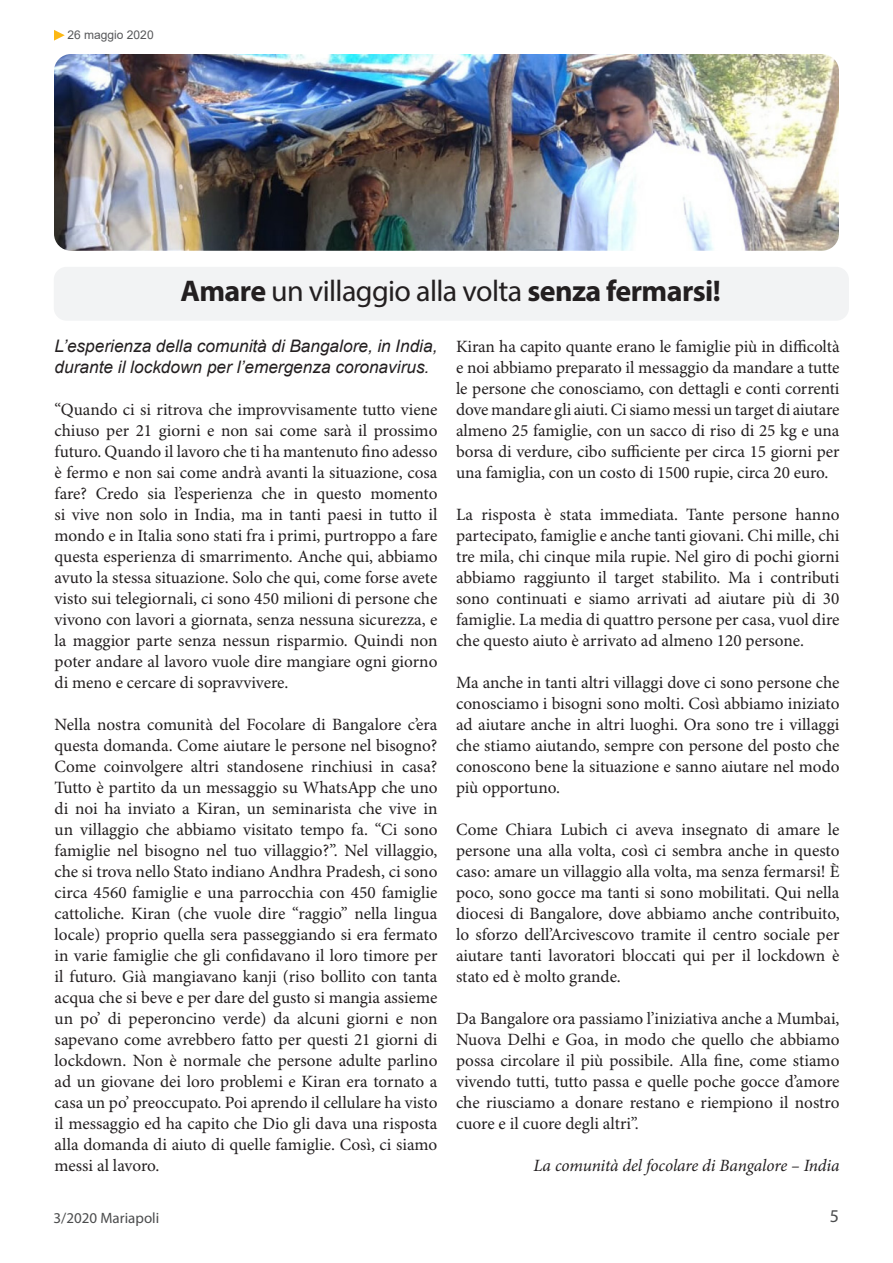
<style>
.page{position:relative;width:893px;height:1263px;background:#fff}
.page>*{position:absolute;margin:0;border:0;box-sizing:border-box;transform-origin:0 0}
.Titel_arial_20{font:30px "Myriad Pro";letter-spacing:-.02em;color:#231f20}
.t1{font:18px "Myriad Pro";color:#4b4c4d}
.t2{font:17.25px/21px "Minion Pro";letter-spacing:-.005em;color:#231f20;text-align:justify}
.Intro{font:italic 17.25px/21px "Arial";color:#231f20}
.t3{font:italic 17.25px "Minion Pro";letter-spacing:-.01em;color:#231f20}
.t4{font:15px "Myriad Pro";color:#4b4c4d}
.Intro-2{font:12px "Arial";color:#57585a}
.s1{font-weight:700}
</style>
<div class="page">
<svg style="left:54px;top:30px;width:11px;height:11px"></svg>
<img style="left:54px;top:54px;width:785px;height:197px">
<div style="left:54px;top:267px;width:795px;height:54px;background:#f2f3f4;border-radius:13px"></div>
<p class="Intro-2" style="left:68px;top:26px;width:88px">26 maggio 2020</p>
<p class="Titel_arial_20" style="left:181px;top:273px;width:542px"><span class="s1">Amare</span> un villaggio alla volta <span class="s1">senza fermarsi!</span></p>
<p class="Intro" style="left:55px;top:335px;width:384px">L’esperienza della comunità di Bangalore, in India, durante il lockdown per l’emergenza coronavirus.</p>
<p class="t2" style="left:55px;top:399px;width:384px">“Quando ci si ritrova che improvvisamente tutto viene chiuso per 21 giorni e non sai come sarà il prossimo futuro. Quando il lavoro che ti ha mantenuto fino adesso è fermo e non sai come andrà avanti la situazione, cosa fare? Credo sia l’esperienza che in questo momento si vive non solo in India, ma in tanti paesi in tutto il mondo e in Italia sono stati fra i primi, purtroppo a fare questa esperienza di smarrimento. Anche qui, abbiamo avuto la stessa situazione. Solo che qui, come forse avete visto sui telegiornali, ci sono 450 milioni di persone che vivono con lavori a giornata, senza nessuna sicurezza, e la maggior parte senza nessun risparmio. Quindi non poter andare al lavoro vuole dire mangiare ogni giorno di meno e cercare di sopravvivere.</p>
<p class="t2" style="left:55px;top:714px;width:384px">Nella nostra comunità del Focolare di Bangalore c’era questa domanda. Come aiutare le persone nel bisogno?<br>Come coinvolgere altri standosene rinchiusi in casa?<br>Tutto è partito da un messaggio su WhatsApp che uno di noi ha inviato a Kiran, un seminarista che vive in un villaggio che abbiamo visitato tempo fa. “Ci sono famiglie nel bisogno nel tuo villaggio?”. Nel villaggio, che si trova nello Stato indiano Andhra Pradesh, ci sono circa 4560 famiglie e una parrocchia con 450 famiglie cattoliche. Kiran (che vuole dire “raggio” nella lingua locale) proprio quella sera passeggiando si era fermato in varie famiglie che gli confidavano il loro timore per il futuro. Già mangiavano kanji (riso bollito con tanta acqua che si beve e per dare del gusto si mangia assieme un po’ di peperoncino verde) da alcuni giorni e non sapevano come avrebbero fatto per questi 21 giorni di lockdown. Non è normale che persone adulte parlino ad un giovane dei loro problemi e Kiran era tornato a casa un po’ preoccupato. Poi aprendo il cellulare ha visto il messaggio ed ha capito che Dio gli dava una risposta alla domanda di aiuto di quelle famiglie. Così, ci siamo messi al lavoro.</p>
<p class="t2" style="left:456px;top:336px;width:385px">Kiran ha capito quante erano le famiglie più in difficoltà e noi abbiamo preparato il messaggio da mandare a tutte le persone che conosciamo, con dettagli e conti correnti dove mandare gli aiuti. Ci siamo messi un target di aiutare almeno 25 famiglie, con un sacco di riso di 25 kg e una borsa di verdure, cibo sufficiente per circa 15 giorni per una famiglia, con un costo di 1500 rupie, circa 20 euro.</p>
<p class="t2" style="left:456px;top:504px;width:385px">La risposta è stata immediata. Tante persone hanno partecipato, famiglie e anche tanti giovani. Chi mille, chi tre mila, chi cinque mila rupie. Nel giro di pochi giorni abbiamo raggiunto il target stabilito. Ma i contributi sono continuati e siamo arrivati ad aiutare più di 30 famiglie. La media di quattro persone per casa, vuol dire che questo aiuto è arrivato ad almeno 120 persone.</p>
<p class="t2" style="left:456px;top:672px;width:385px">Ma anche in tanti altri villaggi dove ci sono persone che conosciamo i bisogni sono molti. Così abbiamo iniziato ad aiutare anche in altri luoghi. Ora sono tre i villaggi che stiamo aiutando, sempre con persone del posto che conoscono bene la situazione e sanno aiutare nel modo più opportuno.</p>
<p class="t2" style="left:456px;top:819px;width:385px">Come Chiara Lubich ci aveva insegnato di amare le persone una alla volta, così ci sembra anche in questo caso: amare un villaggio alla volta, ma senza fermarsi! È poco, sono gocce ma tanti si sono mobilitati. Qui nella diocesi di Bangalore, dove abbiamo anche contribuito, lo sforzo dell’Arcivescovo tramite il centro sociale per aiutare tanti lavoratori bloccati qui per il lockdown è stato ed è molto grande.</p>
<p class="t2" style="left:456px;top:1008px;width:385px">Da Bangalore ora passiamo l’iniziativa anche a Mumbai, Nuova Delhi e Goa, in modo che quello che abbiamo possa circolare il più possibile. Alla fine, come stiamo vivendo tutti, tutto passa e quelle poche gocce d’amore che riusciamo a donare restano e riempiono il nostro cuore e il cuore degli altri”.</p>
<p class="t3" style="left:533px;top:1153px;width:308px">La comunità del focolare di Bangalore – India</p>
<p class="t4" style="left:54px;top:1209px;width:107px">3/2020 Mariapoli</p>
<p class="t1" style="left:830px;top:1205px;width:11px">5</p>
</div>
